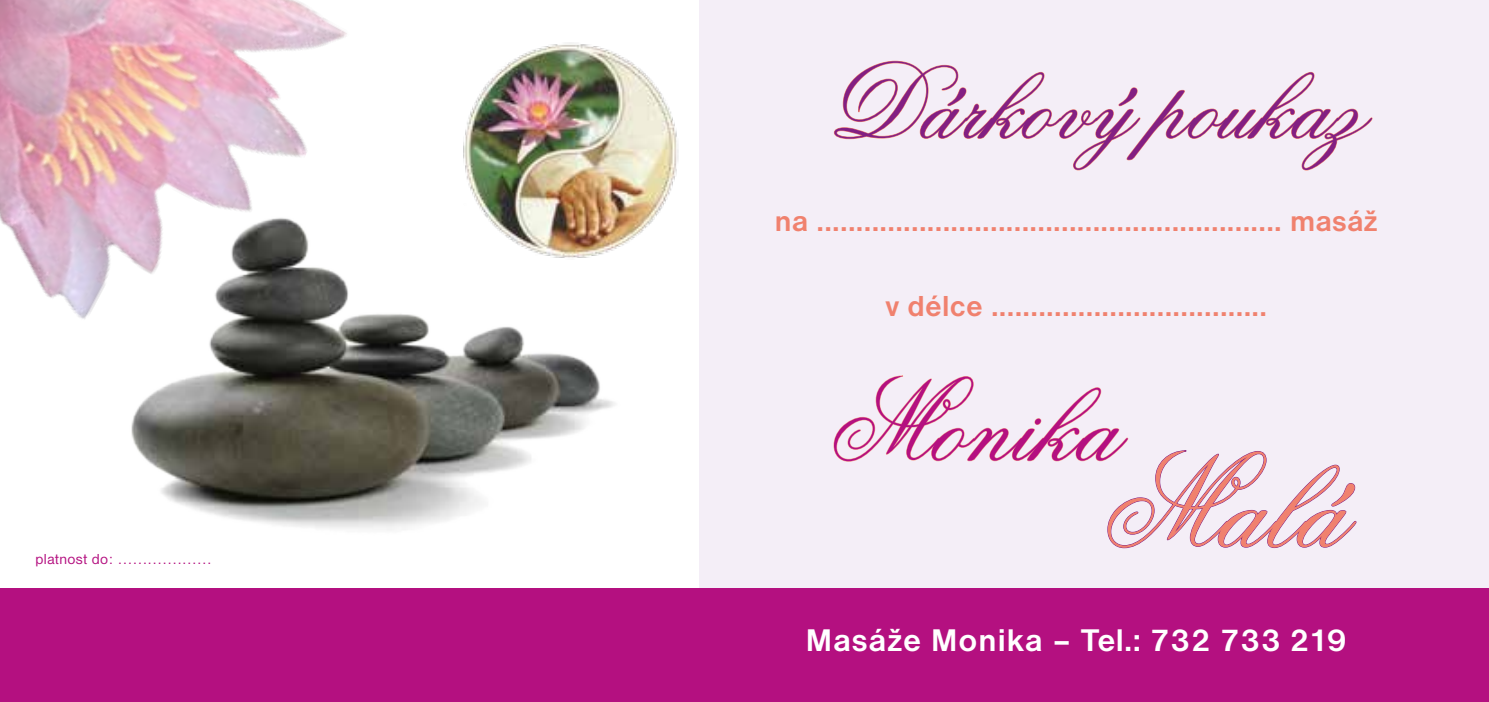
<style>
.page{position:relative;width:1489px;height:702px;background:#fff}
.page>*{position:absolute;margin:0;border:0;box-sizing:border-box;transform-origin:0 0}
.t1{font:132.25px "Flemish Script BTCE";color:#f0816e}
.t2{font:116.25px "Flemish Script BTCE";letter-spacing:.01em;color:#b41080}
.t3{font:105px "Flemish Script BTCE";letter-spacing:.01em;color:#831f82}
.t4{font:700 32.5px "Nimbus Sans DOT";letter-spacing:.015em;color:#fff}
.t5{font:700 30px "Nimbus Sans DOT";letter-spacing:.01em;color:#f0816e}
.t6{font:15px "Nimbus Sans DOT";letter-spacing:.03em;color:#b41080}
</style>
<div class="page">
<div style="left:699px;top:0;width:789px;height:702px;background:#f4eef7"></div>
<img style="left:0;top:0;width:347px;height:319px">
<svg style="left:833px;top:375px;width:523px;height:173px"></svg>
<svg style="left:834px;top:61px;width:538px;height:109px"></svg>
<img style="left:99px;top:202px;width:516px;height:328px">
<img style="left:461px;top:42px;width:218px;height:224px">
<div style="left:0;top:588px;width:1488px;height:114px;background:#b41080"></div>
<p class="t6" style="left:35px;top:550px;width:178px">platnost do: ...................</p>
<h3 class="t3" style="left:824px;top:39px;width:540px">Dárkový poukaz</h3>
<p class="t5" style="left:774px;top:204px;width:604px">na ........................................................... masáž</p>
<p class="t5" style="left:885px;top:289px;width:383px">v délce ...................................</p>
<h2 class="t2" style="left:828px;top:351px;width:291px">Monika</h2>
<h1 class="t1" style="left:1101px;top:422px;width:244px">Malá</h1>
<p class="t4" style="left:805px;top:621px;width:542px">Masáže Monika – Tel.: 732 733 219</p>
</div>
